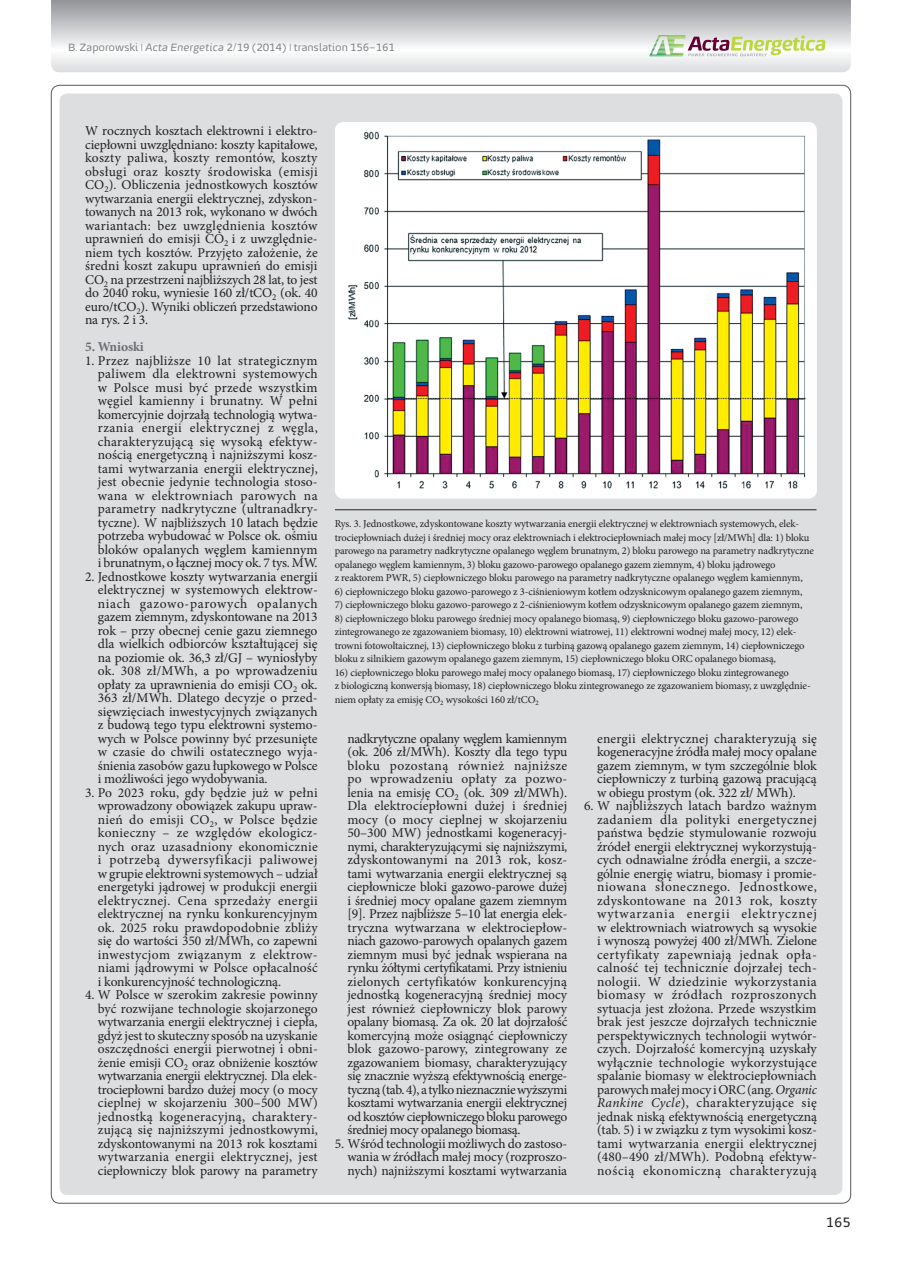
<style>
.page{position:relative;width:902px;height:1263px;background:#fff}
.page>*{position:absolute;margin:0;border:0;box-sizing:border-box;transform-origin:0 0}
.t1{font:13.5px/13.5px "Minion Pro";letter-spacing:-.01em;color:#231f20;text-align:justify}
.t2{font:700 13.5px "Minion Pro";letter-spacing:-.01em;color:#6c6d70}
.t3{font:13.5px "Energa";color:#231f20}
.t4{font:10.5px/13.5px "Minion Pro";letter-spacing:-.01em;color:#231f20}
.t5{font:10.5px "Energa";letter-spacing:-.01em;color:#808285}
.s1{font-style:italic}
</style>
<div class="page">
<div style="left:60px;top:94px;width:782px;height:1101px;background:#dddee0;border-radius:8px"></div>
<svg style="left:51px;top:0;width:799px;height:72px"></svg>
<svg style="left:649px;top:35px;width:176px;height:21px"></svg>
<div style="left:335px;top:122px;width:481px;height:377px;background:#fff;border-radius:9px"></div>
<img style="left:348px;top:131px;width:458px;height:358px">
<hr style="left:335px;top:509px;width:481px;height:1px;background:#231f20">
<p class="t5" style="left:68px;top:41px;width:328px">B. Zaporowski | <span class="s1">Acta Energetica</span> 2/19 (2014) | translation 156–161</p>
<p class="t1" style="left:85px;top:124px;width:234px">W rocznych kosztach elektrowni i elektro&shy;ciepłowni uwzględniano: koszty kapitałowe, koszty paliwa, koszty remontów, koszty obsługi oraz koszty środowiska (emisji CO<sub>2</sub>). Obliczenia jednostkowych kosztów wytwarzania energii elektrycznej, zdyskon&shy;towanych na 2013 rok, wykonano w dwóch wariantach: bez uwzględnienia kosztów uprawnień do emisji CO<sub>2</sub> i z uwzględnie&shy;niem tych kosztów. Przyjęto założenie, że średni koszt zakupu uprawnień do emisji CO<sub>2</sub> na przestrzeni najbliższych 28 lat, to jest do 2040 roku, wyniesie 160 zł/tCO<sub>2</sub> (ok. 40 euro/tCO<sub>2</sub>). Wyniki obliczeń przedstawiono na rys. 2 i 3.</p>
<p class="t2" style="left:85px;top:337px;width:60px">5. Wnioski</p>
<p class="t1" style="left:98px;top:354px;width:221px;text-indent:-13px">1. Przez najbliższe 10 lat strategicznym paliwem dla elektrowni systemowych w Polsce musi być przede wszystkim węgiel kamienny i brunatny. W pełni komercyjnie dojrzałą technologią wytwa&shy;rzania energii elektrycznej z węgla, charakteryzującą się wysoką efektyw&shy;nością energetyczną i najniższymi kosz&shy;tami wytwarzania energii elektrycznej, jest obecnie jedynie technologia stoso&shy;wana w elektrowniach parowych na parametry nadkrytyczne (ultranadkry&shy;tyczne). W najbliższych 10 latach będzie potrzeba wybudować w Polsce ok. ośmiu bloków opalanych węglem kamiennym i brunatnym, o łącznej mocy ok. 7 tys. MW.</p>
<p class="t1" style="left:98px;top:570px;width:221px;text-indent:-13px">2. Jednostkowe koszty wytwarzania energii elektrycznej w systemowych elektrow&shy;niach gazowo-parowych opalanych gazem ziemnym, zdyskontowane na 2013 rok – przy obecnej cenie gazu ziemnego dla wielkich odbiorców kształtującej się na poziomie ok. 36,3 zł/GJ – wyniosłyby ok. 308 zł/MWh, a po wprowadzeniu opłaty za uprawnienia do emisji CO<sub>2</sub> ok.<br>363 zł/MWh. Dlatego decyzje o przed&shy;sięwzięciach inwestycyjnych związanych z budową tego typu elektrowni systemo&shy;wych w Polsce powinny być przesunięte w czasie do chwili ostatecznego wyja&shy;śnienia zasobów gazu łupkowego w Polsce i możliwości jego wydobywania.</p>
<p class="t1" style="left:98px;top:786px;width:221px;text-indent:-13px">3. Po 2023 roku, gdy będzie już w pełni wprowadzony obowiązek zakupu upraw&shy;nień do emisji CO<sub>2</sub>, w Polsce będzie konieczny – ze względów ekologicz&shy;nych oraz uzasadniony ekonomicznie i potrzebą dywersyfikacji paliwowej w grupie elektrowni systemowych – udział energetyki jądrowej w produkcji energii elektrycznej. Cena sprzedaży energii elektrycznej na rynku konkurencyjnym ok. 2025 roku prawdopodobnie zbliży się do wartości 350 zł/MWh, co zapewni inwestycjom związanym z elektrow&shy;niami jądrowymi w Polsce opłacalność i konkurencyjność technologiczną.</p>
<p class="t1" style="left:98px;top:988px;width:221px;text-indent:-13px">4. W Polsce w szerokim zakresie powinny być rozwijane technologie skojarzonego wytwarzania energii elektrycznej i ciepła, gdyż jest to skuteczny sposób na uzyskanie oszczędności energii pierwotnej i obni&shy;żenie emisji CO<sub>2</sub> oraz obniżenie kosztów wytwarzania energii elektrycznej. Dla elek&shy;trociepłowni bardzo dużej mocy (o mocy cieplnej w skojarzeniu 300–500 MW) jednostką kogeneracyjną, charaktery&shy;zującą się najniższymi jednostkowymi, zdyskontowanymi na 2013 rok kosztami wytwarzania energii elektrycznej, jest ciepłowniczy blok parowy na parametry</p>
<p class="t4" style="left:334px;top:517px;width:480px">Rys. 3. Jednostkowe, zdyskontowane koszty wytwarzania energii elektrycznej w elektrowniach systemowych, elek&shy;trociepłowniach dużej i średniej mocy oraz elektrowniach i elektrociepłowniach małej mocy [zł/MWh] dla: 1) bloku parowego na parametry nadkrytyczne opalanego węglem brunatnym, 2) bloku parowego na parametry nadkrytyczne opalanego węglem kamiennym, 3) bloku gazowo-parowego opalanego gazem ziemnym, 4) bloku jądrowego<br>z reaktorem PWR, 5) ciepłowniczego bloku parowego na parametry nadkrytyczne opalanego węglem kamiennym,</p>
<p class="t4" style="left:334px;top:585px;width:469px">6) ciepłowniczego bloku gazowo-parowego z 3-ciśnieniowym kotłem odzysknicowym opalanego gazem ziemnym,</p>
<p class="t4" style="left:334px;top:598px;width:469px">7) ciepłowniczego bloku gazowo-parowego z 2-ciśnieniowym kotłem odzysknicowym opalanego gazem ziemnym,</p>
<p class="t4" style="left:334px;top:612px;width:471px">8) ciepłowniczego bloku parowego średniej mocy opalanego biomasą, 9) ciepłowniczego bloku gazowo-parowego zintegrowanego ze zgazowaniem biomasy, 10) elektrowni wiatrowej, 11) elektrowni wodnej małej mocy, 12) elek&shy;trowni fotowoltaicznej, 13) ciepłowniczego bloku z turbiną gazową opalanego gazem ziemnym, 14) ciepłowniczego bloku z silnikiem gazowym opalanego gazem ziemnym, 15) ciepłowniczego bloku ORC opalanego biomasą,</p>
<p class="t4" style="left:334px;top:666px;width:477px">16) ciepłowniczego bloku parowego małej mocy opalanego biomasą, 17) ciepłowniczego bloku zintegrowanego<br>z biologiczną konwersją biomasy, 18) ciepłowniczego bloku zintegrowanego ze zgazowaniem biomasy, z uwzględnie&shy;niem opłaty za emisję CO<sub>2</sub> wysokości 160 zł/tCO<sub>2</sub></p>
<p class="t1" style="left:347px;top:732px;width:221px">nadkrytyczne opalany węglem kamiennym (ok. 206 zł/MWh). Koszty dla tego typu bloku pozostaną również najniższe po wprowadzeniu opłaty za pozwo&shy;lenia na emisję CO<sub>2</sub> (ok. 309 zł/MWh).<br>Dla elektrociepłowni dużej i średniej mocy (o mocy cieplnej w skojarzeniu 50–300 MW) jednostkami kogeneracyj&shy;nymi, charakteryzującymi się najniższymi, zdyskontowanymi na 2013 rok, kosz&shy;tami wytwarzania energii elektrycznej są ciepłownicze bloki gazowo-parowe dużej i średniej mocy opalane gazem ziemnym [9]. Przez najbliższe 5–10 lat energia elek&shy;tryczna wytwarzana w elektrociepłow&shy;niach gazowo-parowych opalanych gazem ziemnym musi być jednak wspierana na rynku żółtymi certyfikatami. Przy istnieniu zielonych certyfikatów konkurencyjną jednostką kogeneracyjną średniej mocy jest również ciepłowniczy blok parowy opalany biomasą. Za ok. 20 lat dojrzałość komercyjną może osiągnąć ciepłowniczy blok gazowo-parowy, zintegrowany ze zgazowaniem biomasy, charakteryzujący się znacznie wyższą efektywnością energe&shy;tyczną (tab. 4), a tylko nieznacznie wyższymi kosztami wytwarzania energii elektrycznej od kosztów ciepłowniczego bloku parowego średniej mocy opalanego biomasą.</p>
<p class="t1" style="left:347px;top:1137px;width:221px;text-indent:-13px">5. Wśród technologii możliwych do zastoso&shy;wania w źródłach małej mocy (rozproszo&shy;nych) najniższymi kosztami wytwarzania</p>
<p class="t1" style="left:597px;top:732px;width:221px">energii elektrycznej charakteryzują się kogeneracyjne źródła małej mocy opalane gazem ziemnym, w tym szczególnie blok ciepłowniczy z turbiną gazową pracującą w obiegu prostym (ok. 322 zł/ MWh).</p>
<p class="t1" style="left:597px;top:799px;width:221px;text-indent:-13px">6. W najbliższych latach bardzo ważnym zadaniem dla polityki energetycznej państwa będzie stymulowanie rozwoju źródeł energii elektrycznej wykorzystują&shy;cych odnawialne źródła energii, a szcze&shy;gólnie energię wiatru, biomasy i promie&shy;niowana słonecznego. Jednostkowe, zdyskontowane na 2013 rok, koszty wytwarzania energii elektrycznej w elektrowniach wiatrowych są wysokie i wynoszą powyżej 400 zł/MWh. Zielone certyfikaty zapewniają jednak opła&shy;calność tej technicznie dojrzałej tech&shy;nologii. W dziedzinie wykorzystania biomasy w źródłach rozproszonych sytuacja jest złożona. Przede wszystkim brak jest jeszcze dojrzałych technicznie perspektywicznych technologii wytwór&shy;czych. Dojrzałość komercyjną uzyskały wyłącznie technologie wykorzystujące spalanie biomasy w elektrociepłowniach parowych małej mocy i ORC (ang. <span class="s1">Organic Rankine Cycle</span>), charakteryzujące się jednak niską efektywnością energetyczną (tab. 5) i w związku z tym wysokimi kosz&shy;tami wytwarzania energii elektrycznej (480–490 zł/MWh). Podobną efektyw&shy;nością ekonomiczną charakteryzują</p>
<p class="t3" style="left:825px;top:1213px;width:26px">165</p>
</div>
